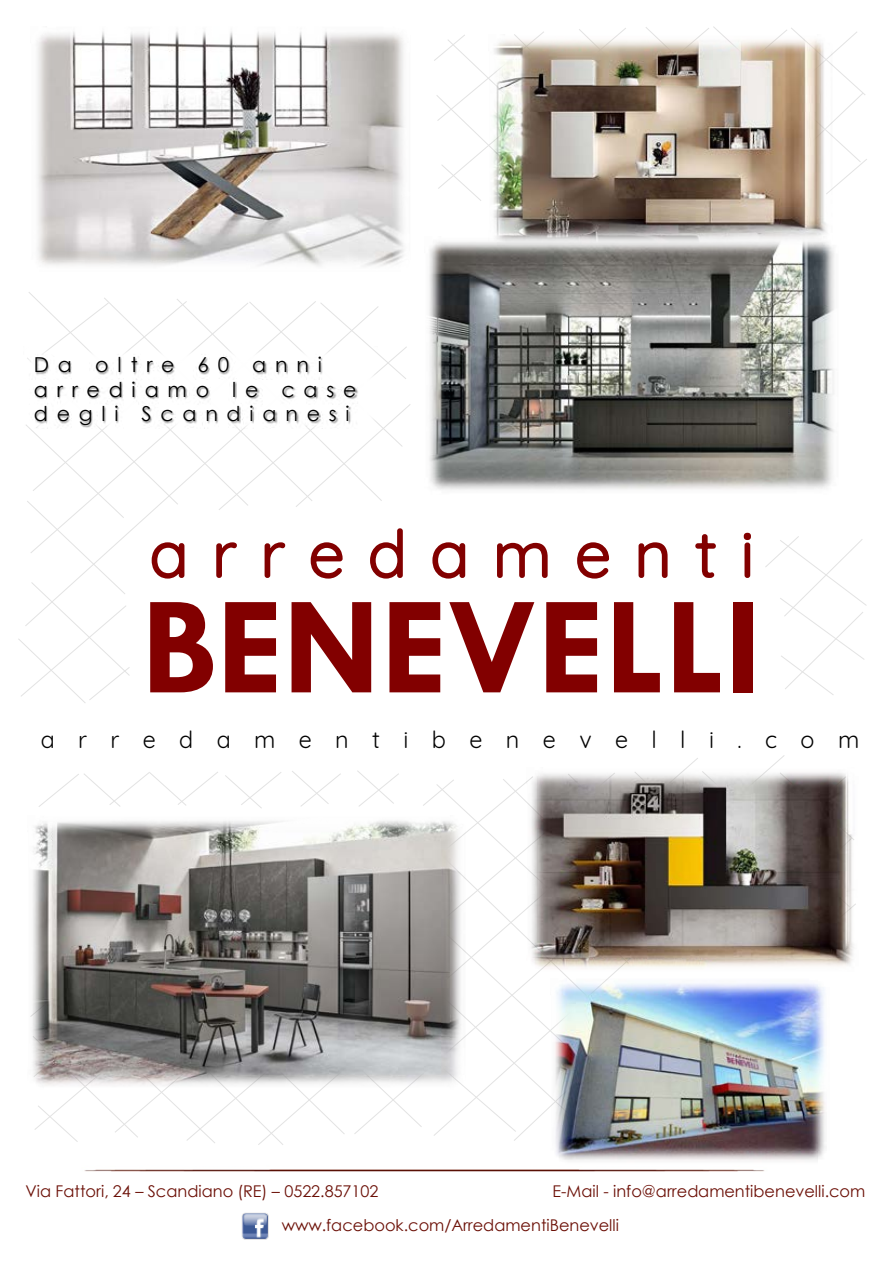
<style>
.page{position:relative;width:893px;height:1263px;background:#fff}
.page>*{position:absolute;margin:0;border:0;box-sizing:border-box;transform-origin:0 0}
.t1{font:700 140.7px "Tw Cen";color:#820000}
.t2{font:64.65px "Quicksand";letter-spacing:.365em;color:#820000}
.t3{font:23.4px "Quicksand";letter-spacing:1em;color:#000}
.t4{font:20.55px/24.6px "Century Gothic";letter-spacing:.425em;color:#000}
.t5{font:16.2px "Century Gothic";color:#6b0f06}
</style>
<div class="page">
<svg style="left:765px;top:536px;width:102px;height:159px"></svg>
<img style="left:37px;top:31px;width:367px;height:235px">
<img style="left:429px;top:241px;width:405px;height:249px">
<img style="left:84px;top:1169px;width:681px;height:3px">
<img style="left:242px;top:1213px;width:27px;height:27px">
<svg style="left:434px;top:26px;width:433px;height:175px"></svg>
<img style="left:488px;top:34px;width:344px;height:211px">
<img style="left:556px;top:1146px;width:270px;height:14px">
<svg style="left:18px;top:297px;width:393px;height:406px"></svg>
<img style="left:30px;top:770px;width:826px;height:376px">
<p class="t4" style="left:34px;top:352px;width:324px">Da oltre 60 anni arrediamo le case degli Scandianesi</p>
<h2 class="t2" style="left:150px;top:504px;width:606px">arredamenti</h2>
<h1 class="t1" style="left:141px;top:563px;width:621px">BENEVELLI</h1>
<h3 class="t3" style="left:41px;top:722px;width:820px">arredamentibenevelli.com</h3>
<p class="t5" style="left:26px;top:1180px;width:354px">Via Fattori, 24 – Scandiano (RE) – 0522.857102</p>
<p class="t5" style="left:552px;top:1180px;width:314px">E-Mail - info@arredamentibenevelli.com</p>
<p class="t5" style="left:282px;top:1214px;width:339px">www.facebook.com/ArredamentiBenevelli</p>
</div>
